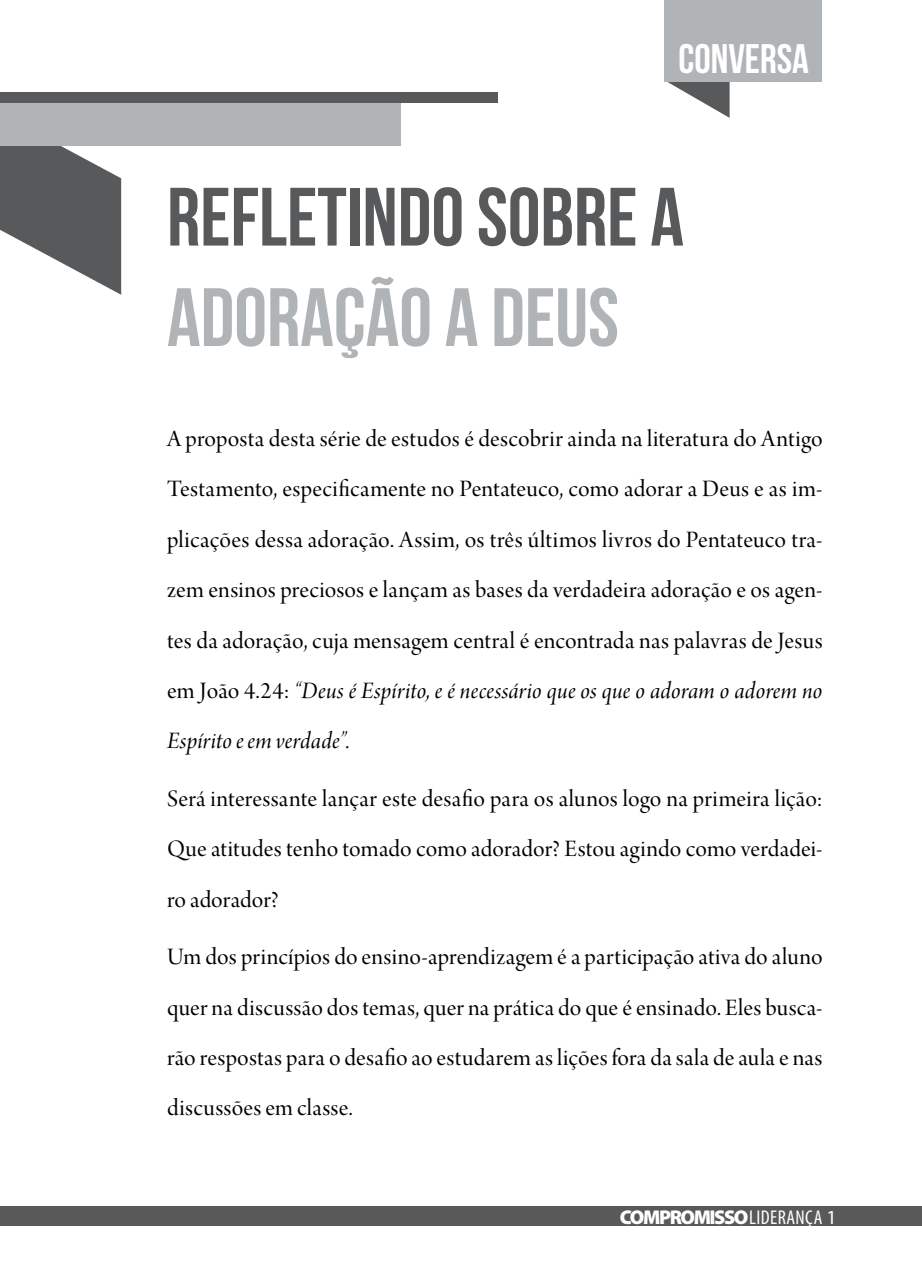
<style>
.page{position:relative;width:922px;height:1276px;background:#fff}
.page>*{position:absolute;margin:0;border:0;box-sizing:border-box;transform-origin:0 0}
.t1{font:700 82.5px "Bebas Neue";color:#58595b}
.t2{font:700 82.5px "Bebas Neue";color:#b1b4b6}
.t3{font:41.25px "Bebas Neue";color:#fff}
.t4{font:25px/50.5px "Arno Pro Display";letter-spacing:.01em;color:#000;text-align:justify}
.t5{font:25px/50.2px "Arno Pro Italic Display";letter-spacing:.01em;color:#000}
.t6{font:900 20px "Myriad Pro";letter-spacing:-.07em;color:#fff}
.s1{font-family:"Arno Pro Display"}
.s2{font-weight:400;font-stretch:condensed}
.s3{font-weight:400}
</style>
<div class="page">
<svg style="left:667px;top:82px;width:62px;height:36px"></svg>
<div style="left:664px;top:0;width:158px;height:82px;background:#b1b4b6"></div>
<div style="left:0;top:92px;width:497px;height:11px;background:#58595b"></div>
<svg style="left:0;top:145px;width:121px;height:150px"></svg>
<div style="left:0;top:103px;width:400px;height:42px;background:#b1b4b6"></div>
<div style="left:0;top:1206px;width:921px;height:20px;background:#58595b"></div>
<h2 class="t3" style="left:678px;top:36px;width:132px">CONVERSA</h2>
<h1 class="t1" style="left:167px;top:172px;width:518px">REFLETINDO SOBRE A</h1>
<h1 class="t2" style="left:167px;top:272px;width:453px">ADORAÇÃO A DEUS</h1>
<p class="t4" style="left:167px;top:415px;width:657px">A proposta desta série de estudos é descobrir ainda na literatura do Antigo Testamento, especificamente no Pentateuco, como adorar a Deus e as im&shy;plicações dessa adoração. Assim, os três últimos livros do Pentateuco tra&shy;zem ensinos preciosos e lançam as bases da verdadeira adoração e os agen&shy;tes da adoração, cuja mensagem central é encontrada nas palavras de Jesus</p>
<p class="t5" style="left:167px;top:667px;width:657px"><span class="s1">em João 4.24:</span> “Deus é Espírito, e é necessário que os que o adoram o adorem no<br>Espírito e em verdade”.</p>
<p class="t4" style="left:167px;top:775px;width:657px">Será interessante lançar este desafio para os alunos logo na primeira lição:<br>Que atitudes tenho tomado como adorador? Estou agindo como verdadei&shy;ro adorador?</p>
<p class="t4" style="left:167px;top:933px;width:657px">Um dos princípios do ensino-aprendizagem é a participação ativa do aluno quer na discussão dos temas, quer na prática do que é ensinado. Eles busca&shy;rão respostas para o desafio ao estudarem as lições fora da sala de aula e nas discussões em classe.</p>
<p class="t6" style="left:619px;top:1205px;width:218px">COMPROMISSO <span class="s2">LIDERANÇA</span> <span class="s3">1</span></p>
</div>
